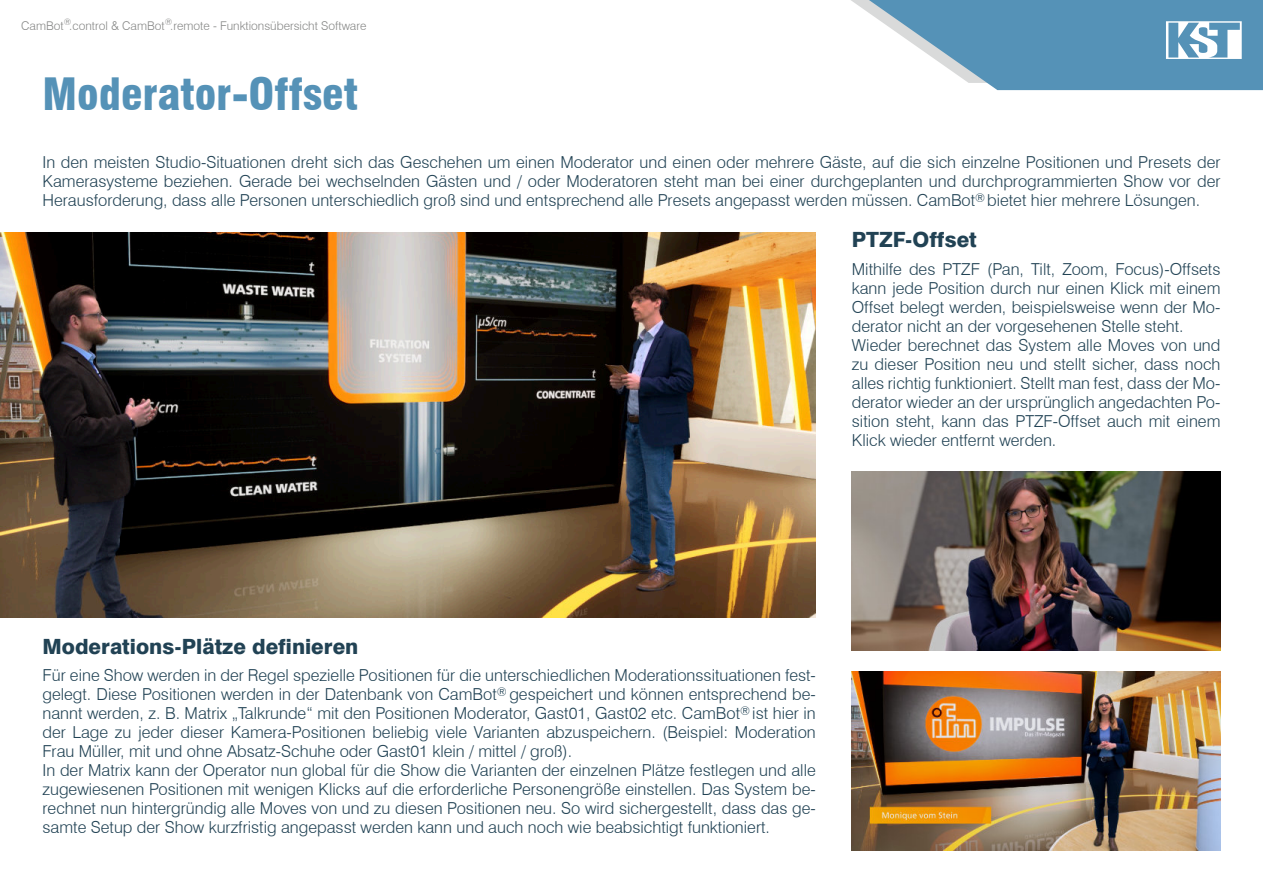
<style>
.page{position:relative;width:1263px;height:893px;background:#fff}
.page>*{position:absolute;margin:0;border:0;box-sizing:border-box;transform-origin:0 0}
.t1{font:900 condensed 43.5px "Swiss 721 BT";color:#5592b7}
.t2{font:800 21px "Swiss 721 BT";color:#214254}
.t3{font:300 16.5px/19px "Swiss 721 BT";color:#214254}
.t4{font:300 12px "Swiss 721 BT";color:#868786}
</style>
<div class="page">
<svg style="left:851px;top:0;width:412px;height:90px"></svg>
<img style="left:0;top:232px;width:816px;height:385px">
<img style="left:852px;top:671px;width:368px;height:179px">
<img style="left:852px;top:471px;width:368px;height:179px">
<p class="t4" style="left:21px;top:21px;width:347px">CamBot<sup>®</sup>.control &amp; CamBot<sup>®</sup>.remote - Funktionsübersicht Software</p>
<h1 class="t1" style="left:43px;top:77px;width:317px">Moderator-Offset</h1>
<p class="t3" style="left:43px;top:154px;width:1179px;text-align:justify">In den meisten Studio-Situationen dreht sich das Geschehen um einen Moderator und einen oder mehrere Gäste, auf die sich einzelne Positionen und Presets der Kamerasysteme beziehen. Gerade bei wechselnden Gästen und / oder Moderatoren steht man bei einer durchgeplanten und durchprogrammierten Show vor der Herausforderung, dass alle Personen unterschiedlich groß sind und entsprechend alle Presets angepasst werden müssen. CamBot<sup>®</sup> bietet hier mehrere Lösungen.</p>
<p class="t2" style="left:852px;top:231px;width:127px">PTZF-Offset</p>
<p class="t3" style="left:852px;top:261px;width:370px">Mithilfe des PTZF (Pan, Tilt, Zoom, Focus)-Offsets kann jede Position durch nur einen Klick mit einem Offset belegt werden, beispielsweise wenn der Mo&shy;derator nicht an der vorgesehenen Stelle steht.<br>Wieder berechnet das System alle Moves von und zu dieser Position neu und stellt sicher, dass noch alles richtig funktioniert. Stellt man fest, dass der Mo&shy;derator wieder an der ursprünglich angedachten Po&shy;sition steht, kann das PTZF-Offset auch mit einem Klick wieder entfernt werden.</p>
<p class="t2" style="left:43px;top:637px;width:317px">Moderations-Plätze definieren</p>
<p class="t3" style="left:43px;top:668px;width:775px">Für eine Show werden in der Regel spezielle Positionen für die unterschiedlichen Moderationssituationen fest&shy;gelegt. Diese Positionen werden in der Datenbank von CamBot<sup>®</sup> gespeichert und können entsprechend be&shy;nannt werden, z. B. Matrix „Talkrunde“ mit den Positionen Moderator, Gast01, Gast02 etc. CamBot<sup>®</sup> ist hier in der Lage zu jeder dieser Kamera-Positionen beliebig viele Varianten abzuspeichern. (Beispiel: Moderation Frau Müller, mit und ohne Absatz-Schuhe oder Gast01 klein / mittel / groß).<br>In der Matrix kann der Operator nun global für die Show die Varianten der einzelnen Plätze festlegen und alle zugewiesenen Positionen mit wenigen Klicks auf die erforderliche Personengröße einstellen. Das System be&shy;rechnet nun hintergründig alle Moves von und zu diesen Positionen neu. So wird sichergestellt, dass das ge&shy;samte Setup der Show kurzfristig angepasst werden kann und auch noch wie beabsichtigt funktioniert.</p>
</div>
